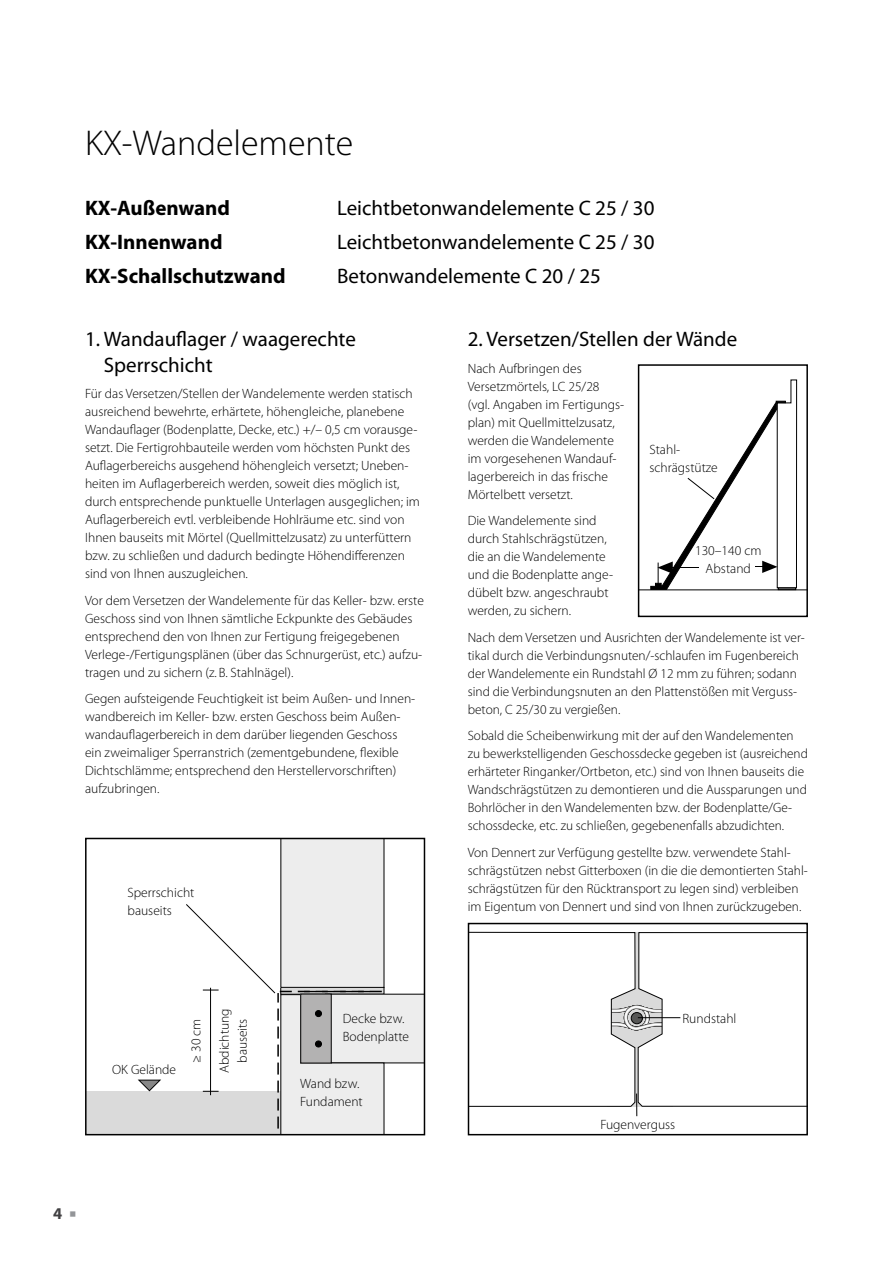
<style>
.page{position:relative;width:893px;height:1263px;background:#fff}
.page>*{position:absolute;margin:0;border:0;box-sizing:border-box;transform-origin:0 0}
.t1{font:300 36px "Myriad Pro";color:#000}
.t2{font:21px/25.5px "Myriad Pro";color:#000}
.t3{font:700 21px "Myriad Pro";color:#000}
.t4{font:700 16.5px "Myriad Pro";color:#414042}
.t5{font:300 13.5px/18px "Myriad Pro";color:#000}
.s1{color:#939598}
</style>
<div class="page">
<div style="left:86px;top:1091px;width:194px;height:44px;background:#dadada"></div>
<svg style="left:138px;top:1079px;width:23px;height:13px"></svg>
<svg style="left:186px;top:841px;width:236px;height:291px"></svg>
<div style="left:315px;top:1041px;width:7px;height:6px;border:1px solid #000;border-radius:50%"></div>
<div style="left:85px;top:838px;width:340px;height:297px;border:2px solid #000"></div>
<svg style="left:641px;top:379px;width:164px;height:212px"></svg>
<div style="left:638px;top:364px;width:170px;height:253px;border:2px solid #000"></div>
<svg style="left:471px;top:932px;width:334px;height:184px"></svg>
<div style="left:468px;top:923px;width:340px;height:212px;border:2px solid #000"></div>
<hr style="left:638px;top:1017px;width:42px;height:1px;background:#000">
<h1 class="t1" style="left:85px;top:123px;width:270px">KX-Wandelemente</h1>
<h2 class="t3" style="left:85px;top:194px;width:147px">KX-Außenwand</h2>
<h2 class="t2" style="left:337px;top:195px;width:319px">Leichtbetonwandelemente C 25 / 30</h2>
<h2 class="t3" style="left:85px;top:228px;width:139px">KX-Innenwand</h2>
<h2 class="t2" style="left:337px;top:229px;width:319px">Leichtbetonwandelemente C 25 / 30</h2>
<h2 class="t3" style="left:85px;top:262px;width:202px">KX-Schallschutzwand</h2>
<h2 class="t2" style="left:337px;top:263px;width:265px">Betonwandelemente C 20 / 25</h2>
<h2 class="t2" style="left:104px;top:326px;width:254px;text-indent:-19px">1. Wandauflager / waagerechte<br>Sperrschicht</h2>
<p class="t5" style="left:85px;top:385px;width:336px">Für das Versetzen/Stellen der Wandelemente werden statisch ausreichend bewehrte, erhärtete, höhengleiche, planebene Wandauflager (Bodenplatte, Decke, etc.) +/– 0,5 cm vorausge&shy;setzt. Die Fertigrohbauteile werden vom höchsten Punkt des Auflagerbereichs ausgehend höhengleich versetzt; Uneben&shy;heiten im Auflagerbereich werden, soweit dies möglich ist, durch entsprechende punktuelle Unterlagen ausgeglichen; im Auflagerbereich evtl. verbleibende Hohlräume etc. sind von Ihnen bauseits mit Mörtel (Quellmittelzusatz) zu unterfüttern bzw. zu schließen und dadurch bedingte Höhendifferenzen sind von Ihnen auszugleichen.</p>
<p class="t5" style="left:85px;top:591px;width:340px">Vor dem Versetzen der Wandelemente für das Keller- bzw. erste Geschoss sind von Ihnen sämtliche Eckpunkte des Gebäudes entsprechend den von Ihnen zur Fertigung freigegebenen Verlege-/Fertigungsplänen (über das Schnurgerüst, etc.) aufzu&shy;tragen und zu sichern (z.B. Stahlnägel).</p>
<p class="t5" style="left:85px;top:690px;width:332px">Gegen aufsteigende Feuchtigkeit ist beim Außen- und Innen&shy;wandbereich im Keller- bzw. ersten Geschoss beim Außen&shy;wandauflagerbereich in dem darüber liegenden Geschoss ein zweimaliger Sperranstrich (zementgebundene, flexible Dichtschlämme; entsprechend den Herstellervorschriften) aufzubringen.</p>
<p class="t5" style="left:128px;top:883px;width:68px">Sperrschicht bauseits</p>
<h2 class="t2" style="left:468px;top:326px;width:271px">2. Versetzen/Stellen der Wände</h2>
<p class="t5" style="left:468px;top:359px;width:158px">Nach Aufbringen des<br>Versetzmörtels, LC 25/28 (vgl. Angaben im Fertigungs&shy;plan) mit Quellmittelzusatz, werden die Wandelemente im vorgesehenen Wandauf&shy;lagerbereich in das frische<br>Mörtelbett versetzt.</p>
<p class="t5" style="left:468px;top:512px;width:147px">Die Wandelemente sind durch Stahlschrägstützen, die an die Wandelemente und die Bodenplatte ange&shy;dübelt bzw. angeschraubt werden, zu sichern.</p>
<p class="t5" style="left:468px;top:628px;width:339px">Nach dem Versetzen und Ausrichten der Wandelemente ist ver&shy;tikal durch die Verbindungsnuten/-schlaufen im Fugenbereich der Wandelemente ein Rundstahl Ø 12 mm zu führen; sodann sind die Verbindungsnuten an den Plattenstößen mit Verguss&shy;beton, C 25/30 zu vergießen.</p>
<p class="t5" style="left:468px;top:727px;width:342px">Sobald die Scheibenwirkung mit der auf den Wandelementen zu bewerkstelligenden Geschossdecke gegeben ist (ausreichend erhärteter Ringanker/Ortbeton, etc.) sind von Ihnen bauseits die Wandschrägstützen zu demontieren und die Aussparungen und Bohrlöcher in den Wandelementen bzw. der Bodenplatte/Ge&shy;schossdecke, etc. zu schließen, gegebenenfalls abzudichten.</p>
<p class="t5" style="left:468px;top:843px;width:342px">Von Dennert zur Verfügung gestellte bzw. verwendete Stahl&shy;schrägstützen nebst Gitterboxen (in die die demontierten Stahl&shy;schrägstützen für den Rücktransport zu legen sind) verbleiben im Eigentum von Dennert und sind von Ihnen zurückzugeben.</p>
<p class="t5" style="left:649px;top:441px;width:70px">Stahl&shy;schrägstütze</p>
<p class="t5" style="left:695px;top:542px;width:68px;text-align:center">130–140 cm<br>Abstand</p>
<p class="t5" style="left:112px;top:1061px;width:65px">OK Gelände</p>
<p class="t5" style="left:215px;top:1073px;width:66px;rotate:-90deg">Abdichtung</p>
<p class="t5" style="left:187px;top:1063px;width:46px;rotate:-90deg">≥ 30 cm</p>
<p class="t5" style="left:233px;top:1063px;width:46px;rotate:-90deg">bauseits</p>
<p class="t4" style="left:53px;top:1203px;width:25px">4 <span class="s1">○</span></p>
<p class="t5" style="left:343px;top:1009px;width:68px">Decke bzw.<br>Bodenplatte</p>
<p class="t5" style="left:300px;top:1074px;width:64px">Wand bzw.<br>Fundament</p>
<p class="t5" style="left:682px;top:1009px;width:55px">Rundstahl</p>
<p class="t5" style="left:600px;top:1116px;width:76px">Fugenverguss</p>
</div>
